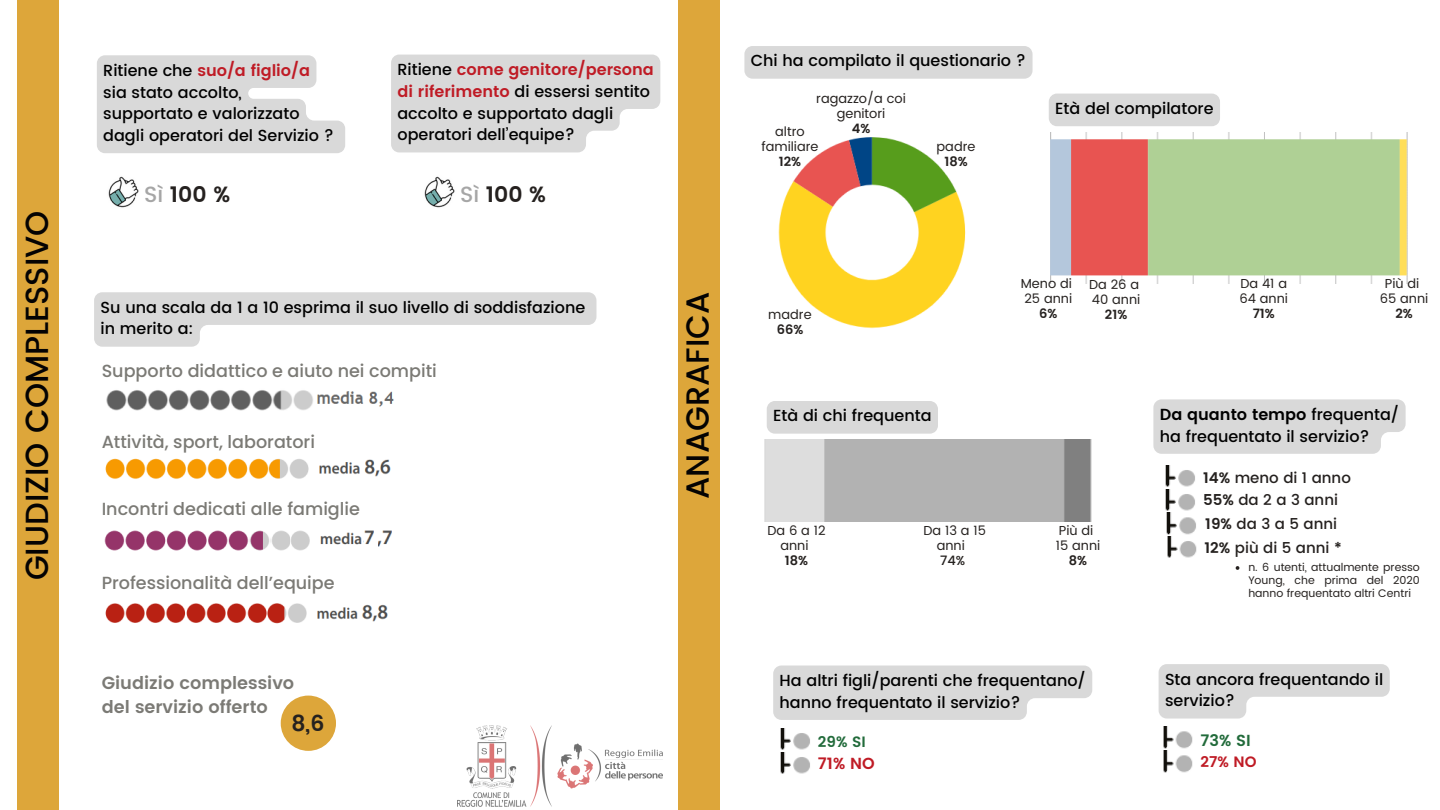
<style>
.page{position:relative;width:1440px;height:810px;background:#fff}
.page>*{position:absolute;margin:0;border:0;box-sizing:border-box;transform-origin:0 0}
.t1{font:500 32px "Poppins";color:#040303}
.t2{font:600 22px "Poppins";color:#25211f}
.t3{font:500 17.6px "Poppins";color:#7b7a75}
.t4{font:600 17.6px/24px "Poppins";color:#7b7a75}
.t5{font:500 16px/21.8px "Poppins";color:#000}
.t6{font:600 16px "Poppins";color:#226b3b}
.t7{font:600 16px "Poppins";color:#bf1b25}
.t8{font:500 15px "Poppins";color:#25211f}
.t9{font:600 15px "Poppins";color:#bf1b25}
.t10{font:600 15px "Poppins";color:#226b3b}
.t11{font:13px/15px "Poppins";color:#25211f;text-align:center}
.t12{font:600 13px "Poppins";color:#25211f}
.t13{font:500 13px "Poppins";color:#25211f}
.t14{font:11px/12.8px "Poppins";color:#25211f;text-align:justify}
.s1{font-weight:600;color:#bf1b25}
.s2{font-weight:500;color:#a6a6a6}
.s3{font-weight:600}
</style>
<div class="page">
<img style="left:457px;top:725px;width:206px;height:81px">
<div style="left:17px;top:0;width:42px;height:810px;background:#dda63a"></div>
<div style="left:678px;top:0;width:42px;height:810px;background:#dda63a"></div>
<img style="left:108px;top:176px;width:31px;height:32px">
<img style="left:424px;top:176px;width:31px;height:32px">
<img style="left:105px;top:458px;width:286px;height:21px">
<img style="left:105px;top:603px;width:283px;height:21px">
<img style="left:106px;top:390px;width:288px;height:21px">
<img style="left:105px;top:530px;width:287px;height:21px">
<img style="left:363px;top:530px;width:15px;height:21px">
<img style="left:271px;top:530px;width:19px;height:21px">
<img style="left:250px;top:530px;width:21px;height:21px">
<img style="left:1050px;top:132px;width:358px;height:152px">
<img style="left:778px;top:137px;width:188px;height:192px">
<div style="left:744px;top:46px;width:289px;height:33px;background:#d9d9d9"></div>
<svg style="left:97px;top:55px;width:248px;height:98px;background:#ddd"></svg>
<svg style="left:391px;top:55px;width:269px;height:97px;background:#dcdcdc"></svg>
<svg style="left:94px;top:292px;width:502px;height:55px"></svg>
<div style="left:1049px;top:94px;width:171px;height:32px;background:#d9d9d9"></div>
<div style="left:767px;top:401px;width:171px;height:33px;background:#d9d9d9"></div>
<img style="left:764px;top:439px;width:328px;height:83px">
<div style="left:1153px;top:399px;width:253px;height:55px;background:#d9d9d9"></div>
<img style="left:1165px;top:465px;width:30px;height:22px">
<img style="left:1165px;top:489px;width:30px;height:24px">
<img style="left:1166px;top:513px;width:30px;height:24px">
<img style="left:1167px;top:537px;width:30px;height:21px">
<svg style="left:1159px;top:664px;width:231px;height:55px"></svg>
<img style="left:1163px;top:727px;width:30px;height:24px">
<img style="left:1163px;top:751px;width:30px;height:22px">
<svg style="left:773px;top:666px;width:319px;height:54px;background:#dcdcdc"></svg>
<img style="left:780px;top:729px;width:30px;height:21px">
<img style="left:780px;top:752px;width:30px;height:22px">
<svg style="left:1236px;top:566px;width:3px;height:4px"></svg>
<div style="left:281px;top:696px;width:55px;height:55px;background:#dda63a;border-radius:50%"></div>
<h1 class="t1" style="left:18px;top:580px;width:371px;rotate:-90deg">GIUDIZIO COMPLESSIVO</h1>
<p class="t5" style="left:103px;top:59px;width:232px">Ritiene che <span class="s1">suo/a figlio/a </span>sia stato accolto, supportato e valorizzato dagli operatori del Servizio ?</p>
<h4 class="t5" style="left:397px;top:59px;width:258px">Ritiene <span class="s1">come genitore/persona di riferimento</span> di essersi sentito accolto e supportato dagli operatori dell’equipe?</h4>
<p class="t2" style="left:144px;top:181px;width:87px"><span class="s2">Sì</span> 100 %</p>
<h4 class="t2" style="left:460px;top:181px;width:87px"><span class="s2">Sì</span> 100 %</h4>
<p class="t5" style="left:100px;top:296px;width:486px">Su una scala da 1 a 10 esprima il suo livello di soddisfazione in merito a:</p>
<p class="t3" style="left:102px;top:359px;width:337px">Supporto didattico e aiuto nei compiti</p>
<p class="t3" style="left:102px;top:429px;width:215px">Attività, sport, laboratori</p>
<h4 class="t3" style="left:102px;top:496px;width:260px">Incontri dedicati alle famiglie</h4>
<p class="t3" style="left:102px;top:570px;width:235px">Professionalità dell’equipe</p>
<p class="t4" style="left:102px;top:671px;width:194px">Giudizio complessivo del servizio offerto</p>
<h3 class="t2" style="left:291px;top:711px;width:34px">8,6</h3>
<h4 class="t1" style="left:679px;top:499px;width:208px;rotate:-90deg">ANAGRAFICA</h4>
<p class="t5" style="left:751px;top:50px;width:277px">Chi ha compilato il questionario ?</p>
<p class="t11" style="left:816px;top:91px;width:91px">ragazzo/a coi genitori</p>
<p class="t12" style="left:852px;top:121px;width:20px">4%</p>
<p class="t11" style="left:761px;top:124px;width:59px">altro familiare</p>
<p class="t12" style="left:779px;top:153px;width:24px">12%</p>
<p class="t11" style="left:937px;top:139px;width:40px">padre</p>
<p class="t12" style="left:944px;top:153px;width:25px">18%</p>
<p class="t5" style="left:1055px;top:98px;width:160px">Età del compilatore</p>
<p class="t11" style="left:768px;top:307px;width:45px">madre</p>
<p class="t12" style="left:777px;top:322px;width:28px">66%</p>
<p class="t11" style="left:1021px;top:276px;width:53px">Meno di</p>
<h4 class="t11" style="left:1024px;top:291px;width:49px">25 anni</h4>
<h2 class="t12" style="left:1039px;top:306px;width:20px">6%</h2>
<p class="t11" style="left:1089px;top:277px;width:52px">Da 26 a</p>
<p class="t11" style="left:1092px;top:292px;width:50px">40 anni</p>
<h4 class="t12" style="left:1105px;top:307px;width:24px">21%</h4>
<p class="t11" style="left:1239px;top:276px;width:50px;text-align:left">Da 41 a<br>64 anni</p>
<p class="t12" style="left:1253px;top:306px;width:24px">71%</p>
<p class="t11" style="left:1385px;top:276px;width:36px">Più di</p>
<h1 class="t11" style="left:1380px;top:291px;width:50px">65 anni</h1>
<p class="t12" style="left:1395px;top:306px;width:19px">2%</p>
<p class="t5" style="left:773px;top:405px;width:160px">Età di chi frequenta</p>
<p class="t11" style="left:767px;top:523px;width:60px">Da6a12 anni</p>
<p class="t12" style="left:785px;top:552px;width:25px">18%</p>
<p class="t11" style="left:937px;top:523px;width:51px;text-align:left;text-indent:-13px">Da 13 a 15 anni</p>
<p class="t13" style="left:940px;top:552px;width:27px">74%</p>
<p class="t11" style="left:1059px;top:523px;width:36px">Più di</p>
<h4 class="t11" style="left:1056px;top:538px;width:46px">15 anni</h4>
<h4 class="t12" style="left:1069px;top:552px;width:20px">8%</h4>
<p class="t5" style="left:780px;top:670px;width:308px">Ha altri figli/parenti che frequentano/ hanno frequentato il servizio?</p>
<h4 class="t10" style="left:818px;top:733px;width:49px">29% SI</h4>
<h4 class="t7" style="left:818px;top:754px;width:58px">71% NO</h4>
<p class="t5" style="left:1160px;top:403px;width:241px"><span class="s3">Da quanto tempo</span> frequenta/ ha frequentato il servizio?</p>
<p class="t8" style="left:1203px;top:469px;width:149px"><span class="s3">14%</span> meno di 1 anno</p>
<p class="t8" style="left:1203px;top:491px;width:136px"><span class="s3">55%</span> da 2 a 3 anni</p>
<p class="t8" style="left:1205px;top:515px;width:133px"><span class="s3">19%</span> da 3 a 5 anni</p>
<p class="t8" style="left:1205px;top:539px;width:139px"><span class="s3">12%</span> più di 5 anni <span class="s3">*</span></p>
<p class="t14" style="left:1248px;top:561px;width:173px">n. 6 utenti, attualmente presso Young, che prima del 2020 hanno frequentato altri Centri</p>
<h6 class="t5" style="left:1165px;top:668px;width:220px">Sta ancora frequentando il servizio?</h6>
<p class="t6" style="left:1201px;top:731px;width:52px">73% SI</p>
<h6 class="t9" style="left:1201px;top:753px;width:57px">27% NO</h6>
</div>
